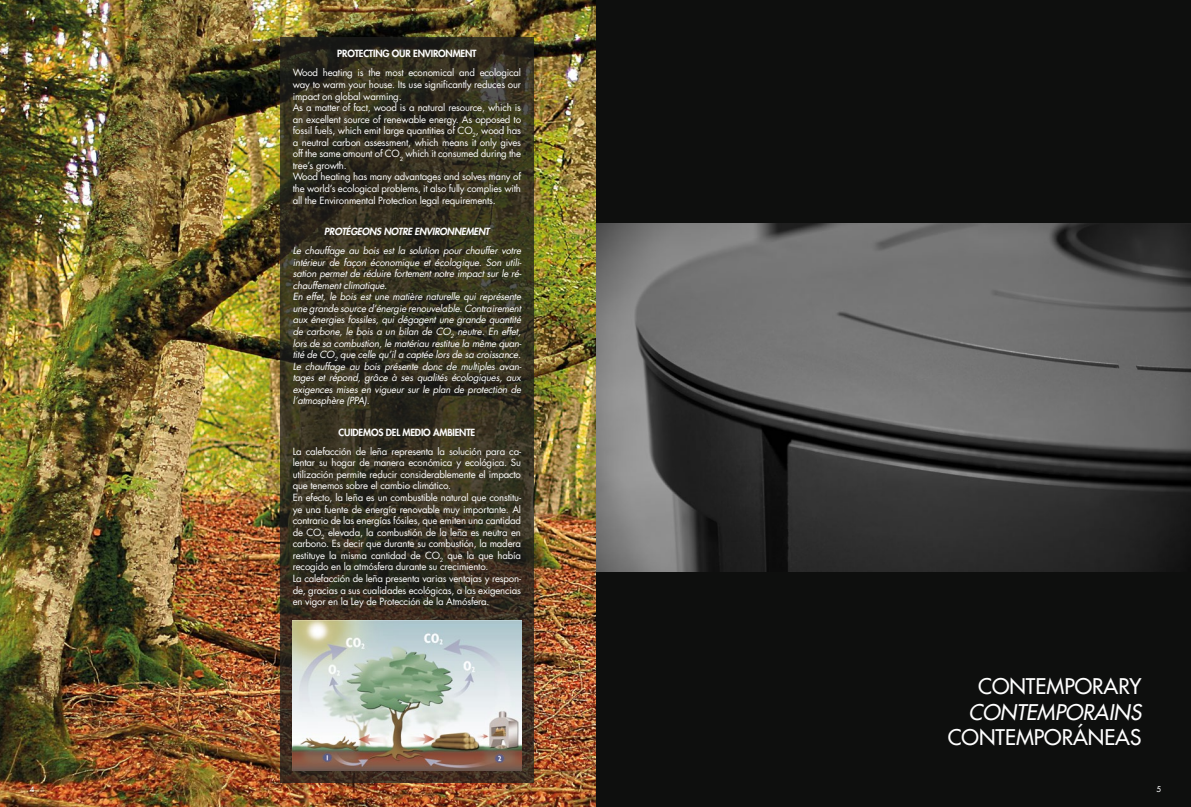
<style>
.page{position:relative;width:1191px;height:807px;background:#fff}
.page>*{position:absolute;margin:0;border:0;box-sizing:border-box;transform-origin:0 0}
.t1{font:21px "Futura LT";color:#fff}
.t2{font:italic 21px "Futura LT";color:#fff}
.t3{font:9.62px/11.5px "Futura LT";letter-spacing:-.02em;color:#fff}
.t4{font:italic 9.62px/11.5px "Futura LT";letter-spacing:-.02em;color:#fff}
.t5{font:800 9.62px "Futura LT";letter-spacing:-.02em;color:#fff}
.t6{font:italic 800 9.62px "Futura LT";letter-spacing:-.02em;color:#fff}
.t7{font:7.88px "Futura LT";color:#fff}
</style>
<div class="page">
<div style="left:595px;top:0;width:596px;height:806px;background:#0e0f0e"></div>
<img style="left:595px;top:223px;width:596px;height:347px">
<img style="left:0;top:0;width:595px;height:806px">
<svg style="left:280px;top:37px;width:253px;height:745px;background:#342f1f"></svg>
<img style="left:293px;top:620px;width:228px;height:149px">
<p class="t5" style="left:337px;top:47px;width:141px">PROTECTING OUR ENVIRONMENT</p>
<p class="t3" style="left:293px;top:67px;width:230px">Wood heating is the most economical and ecological way to warm your house. Its use significantly reduces our impact on global warming.<br>As a matter of fact, wood is a natural resource, which is an excellent source of renewable energy. As opposed to fossil fuels, which emit large quantities of CO<sub>2</sub>, wood has a neutral carbon assessment, which means it only gives off the same amount of CO<sub>2</sub> which it consumed during the tree’s growth.<br>Wood heating has many advantages and solves many of the world’s ecological problems, it also fully complies with all the Environmental Protection legal requirements.</p>
<p class="t6" style="left:324px;top:225px;width:167px">PROTÉGEONS NOTRE ENVIRONNEMENT</p>
<p class="t4" style="left:293px;top:245px;width:230px">Le chauffage au bois est la solution pour chauffer votre intérieur de façon économique et écologique. Son utili&shy;sation permet de réduire fortement notre impact sur le ré&shy;chauffement climatique.<br>En effet, le bois est une matière naturelle qui représente une grande source d’énergie renouvelable. Contrairement aux énergies fossiles, qui dégagent une grande quantité de carbone, le bois a un bilan de CO<sub>2</sub> neutre. En effet, lors de sa combustion, le matériau restitue la même quan&shy;tité de CO<sub>2</sub> que celle qu’il a captée lors de sa croissance.<br>Le chauffage au bois présente donc de multiples avan&shy;tages et répond, grâce à ses qualités écologiques, aux exigences mises en vigueur sur le plan de protection de l’atmosphère (PPA).</p>
<p class="t5" style="left:339px;top:425px;width:138px">CUIDEMOS DEL MEDIO AMBIENTE</p>
<p class="t3" style="left:293px;top:445px;width:230px">La calefacción de leña representa la solución para ca&shy;lentar su hogar de manera económica y ecológica. Su utilización permite reducir considerablemente el impacto que tenemos sobre el cambio climático.<br>En efecto, la leña es un combustible natural que constitu&shy;ye una fuente de energía renovable muy importante. Al contrario de las energías fósiles, que emiten una cantidad de CO<sub>2</sub> elevada, la combustión de la leña es neutra en carbono. Es decir que durante su combustión, la madera restituye la misma cantidad de CO<sub>2</sub> que la que había recogido en la atmósfera durante su crecimiento.<br>La calefacción de leña presenta varias ventajas y respon&shy;de, gracias a sus cualidades ecológicas, a las exigencias en vigor en la Ley de Protección de la Atmósfera.</p>
<h1 class="t1" style="left:978px;top:672px;width:165px">CONTEMPORARY</h1>
<h1 class="t2" style="left:968px;top:698px;width:174px">CONTEMPORAINS</h1>
<h1 class="t1" style="left:947px;top:723px;width:195px">CONTEMPORÁNEAS</h1>
<p class="t7" style="left:30px;top:783px;width:6px">4</p>
<p class="t7" style="left:1156px;top:783px;width:6px">5</p>
</div>
